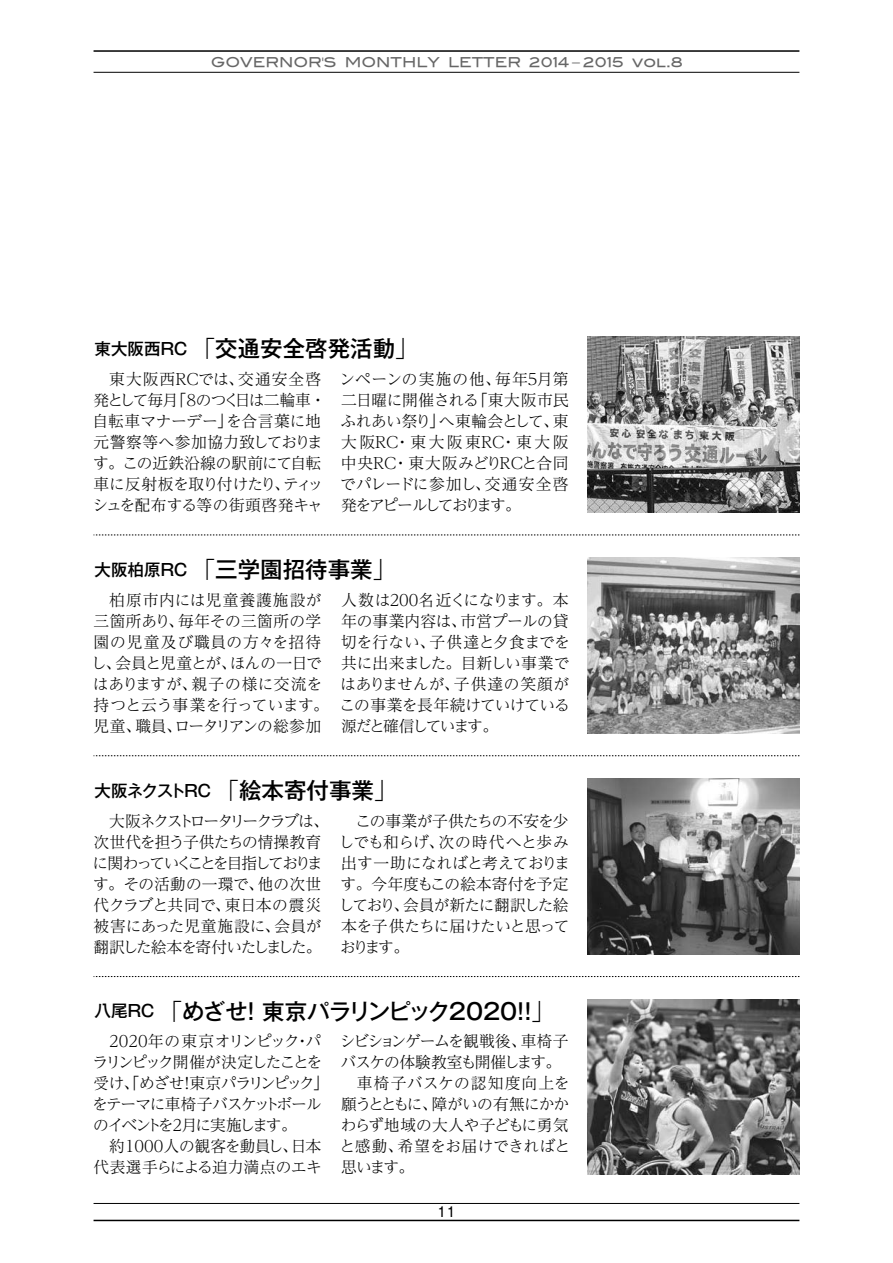
<style>
.page{position:relative;width:893px;height:1263px;background:#fff}
.page>*{position:absolute;margin:0;border:0;box-sizing:border-box;transform-origin:0 0}
.t1{font:500 22.5px "Gothic MB101 Pr 6 N";letter-spacing:-.045em;color:#000}
.t2{font:500 22.5px "Gothic MB101 Pr 6 N";color:#000}
.t3{font:500 16.5px "Gothic MB101 Pr 6 N";letter-spacing:-.11em;color:#000}
.t4{font:500 16.5px "Gothic MB101 Pr 6 N";letter-spacing:-.085em;color:#000}
.t5{font:300 15.75px/21px "Reim Pro";letter-spacing:-.035em;color:#000;text-align:justify}
.t6{font:300 15.75px/21px "Reim Pro";letter-spacing:-.075em;color:#000}
.t7{font:300 15.75px/21px "Reim Pro";letter-spacing:-.06em;color:#000}
.t8{font:300 15.75px/21px "Reim Pro";letter-spacing:-.015em;color:#000}
.t9{font:300 15.75px/21px "Reim Pro";letter-spacing:.01em;color:#000}
.t10{font:13.5px "Blair Md ITCTT Medium";color:#666}
.t11{font:13.5px "Gothic MB101 Pr 6 N";color:#000}
.s1{font-size:16.5px}
.s2{font-weight:300}
.s3{font-weight:300;font-size:22.5px}
.s4{font-size:22.5px}
</style>
<div class="page">
<hr style="left:94px;top:72px;width:705px;height:1px;background:#000">
<hr style="left:94px;top:50px;width:705px;height:2px;background:#000">
<hr style="left:94px;top:1203px;width:705px;height:1px;background:#000">
<hr style="left:94px;top:1220px;width:705px;height:1px;background:#000">
<svg style="left:94px;top:535px;width:705px;height:1px"></svg>
<svg style="left:94px;top:755px;width:705px;height:1px"></svg>
<svg style="left:94px;top:976px;width:705px;height:1px"></svg>
<img style="left:587px;top:557px;width:212px;height:176px">
<img style="left:587px;top:778px;width:212px;height:176px">
<img style="left:587px;top:999px;width:212px;height:176px">
<img style="left:587px;top:337px;width:212px;height:175px">
<p class="t10" style="left:211px;top:51px;width:474px">GOVERNOR'S MONTHLY LETTER 2014−2015 vol.8</p>
<h1 class="t2" style="left:95px;top:330px;width:325px"><span class="s1">東大阪西ＲＣ　</span><span class="s2">「</span>交通安全啓発活動<span class="s2">」</span></h1>
<p class="t5" style="left:339px;top:368px;width:231px">ンペーンの実施の他、毎年5月第二日曜に開催される「東大阪市民ふれあい祭り」へ東輪会として、東大阪ＲＣ・東大阪東ＲＣ・東大阪中央ＲＣ・東大阪みどりＲＣと合同でパレードに参加し、交通安全啓発をアピールしております。</p>
<p class="t8" style="left:92px;top:368px;width:235px">　東大阪西ＲＣでは、交通安全啓発として毎月「８のつく日は二輪車・自転車マナーデー」を合言葉に地元警察等へ参加協力致しております。この近鉄沿線の駅前にて自転車に反射板を取り付けたり、ティッシュを配布する等の街頭啓発キャ</p>
<p class="t4" style="left:95px;top:556px;width:302px">大阪柏原ＲＣ　<span class="s3">「</span><span class="s4">三学園招待事業</span><span class="s3">」</span></p>
<p class="t5" style="left:340px;top:589px;width:232px">人数は200名近くになります。本年の事業内容は、市営プールの貸切を行ない、子供達と夕食までを共に出来ました。目新しい事業ではありませんが、子供達の笑顔がこの事業を長年続けていけている源だと確信しています。</p>
<p class="t9" style="left:91px;top:589px;width:239px">　柏原市内には児童養護施設が三箇所あり、毎年その三箇所の学園の児童及び職員の方々を招待し、会員と児童とが、ほんの一日ではありますが、親子の様に交流を持つと云う事業を行っています。児童、職員、ロータリアンの総参加</p>
<p class="t3" style="left:95px;top:776px;width:304px">大阪ネクストＲＣ　<span class="s3">「</span><span class="s4">絵本寄付事業</span><span class="s3">」</span></p>
<p class="t5" style="left:338px;top:810px;width:233px">　この事業が子供たちの不安を少しでも和らげ、次の時代へと歩み出す一助になればと考えております。今年度もこの絵本寄付を予定しており、会員が新たに翻訳した絵本を子供たちに届けたいと思っております。</p>
<p class="t7" style="left:93px;top:810px;width:238px">　大阪ネクストロータリークラブは、次世代を担う子供たちの情操教育に関わっていくことを目指しております。その活動の一環で、他の次世代クラブと共同で、東日本の震災被害にあった児童施設に、会員が翻訳した絵本を寄付いたしました。</p>
<h1 class="t1" style="left:95px;top:992px;width:461px"><span class="s1">八尾ＲＣ　</span><span class="s2">「</span>めざせ！ 東京パラリンピック2020!!<span class="s2">」</span></h1>
<p class="t5" style="left:339px;top:1030px;width:232px;text-align:left">シビションゲームを観戦後、車椅子バスケの体験教室も開催します。　車椅子バスケの認知度向上を願うとともに、障がいの有無にかかわらず地域の大人や子どもに勇気と感動、希望をお届けできればと思います。</p>
<p class="t6" style="left:92px;top:1030px;width:238px">　2020年の東京オリンピック・パラリンピック開催が決定したことを受け、「めざせ！東京パラリンピック」をテーマに車椅子バスケットボールのイベントを２月に実施します。<br>　約1000人の観客を動員し、日本代表選手らによる迫力満点のエキ</p>
<p class="t11" style="left:437px;top:1201px;width:20px">11</p>
</div>
